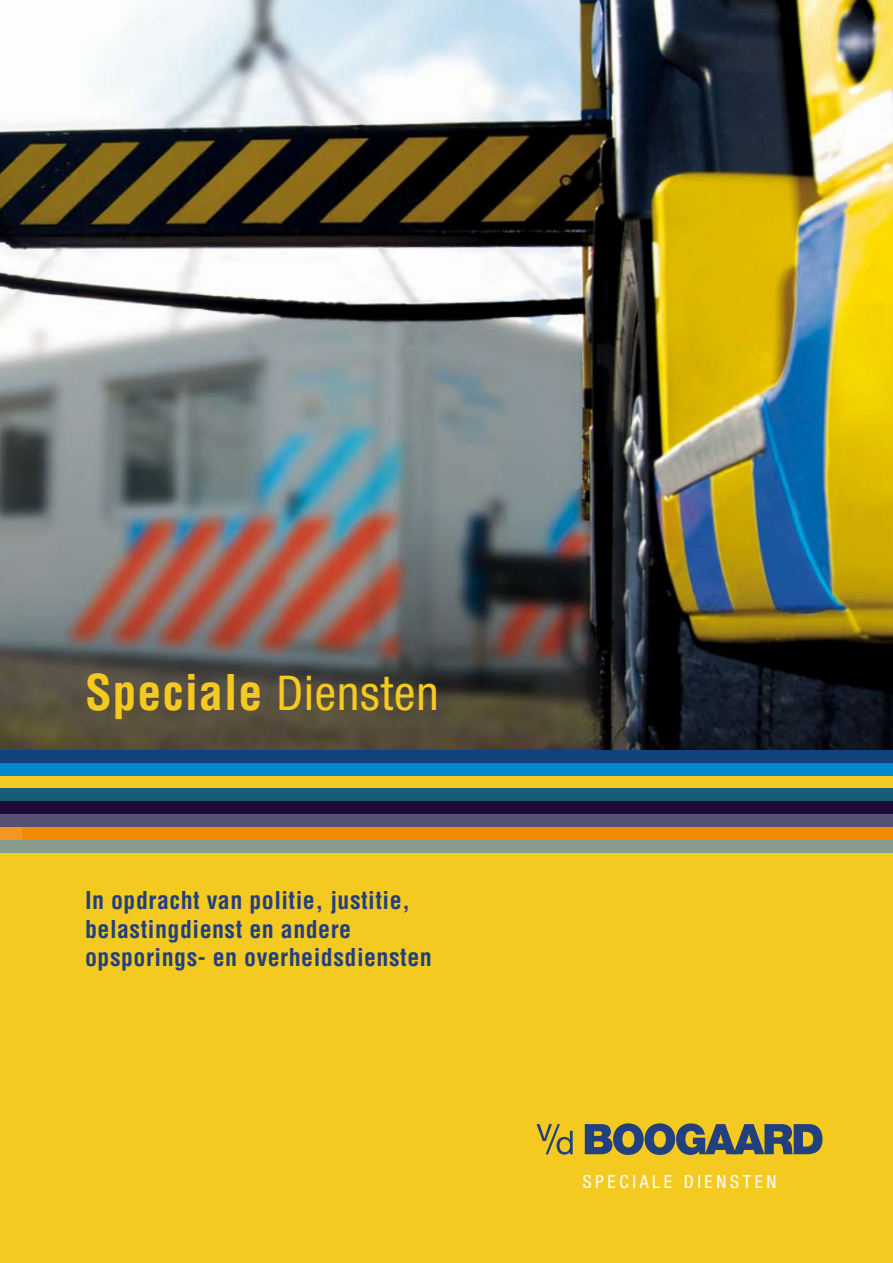
<style>
.page{position:relative;width:893px;height:1263px;background:#fff}
.page>*{position:absolute;margin:0;border:0;box-sizing:border-box;transform-origin:0 0}
.t1{font:700 condensed 48px "Helvetica";letter-spacing:.02em;color:#f5ca20}
.t2{font:700 condensed 24px/28.8px "Helvetica";letter-spacing:.02em;color:#23407e}
.t3{font:condensed 18px "Helvetica Neue";letter-spacing:.2em;color:#fff}
.s1{font-family:"Helvetica Neue";font-weight:400}
</style>
<div class="page">
<div style="left:0;top:842px;width:893px;height:421px;background:#f5ca20"></div>
<img style="left:0;top:0;width:893px;height:462px">
<img style="left:0;top:462px;width:393px;height:288px">
<img style="left:393px;top:462px;width:399px;height:288px">
<img style="left:792px;top:462px;width:101px;height:288px">
<div style="left:0;top:750px;width:893px;height:13px;background:#0f437c"></div>
<div style="left:0;top:763px;width:893px;height:13px;background:#0088cd"></div>
<div style="left:0;top:776px;width:893px;height:12px;background:#f5ca20"></div>
<div style="left:0;top:788px;width:893px;height:13px;background:#185d74"></div>
<div style="left:0;top:801px;width:893px;height:13px;background:#1b0d35"></div>
<div style="left:0;top:814px;width:893px;height:13px;background:#585074"></div>
<div style="left:0;top:827px;width:893px;height:13px;background:#f08a00"></div>
<div style="left:0;top:840px;width:893px;height:13px;background:#889b8c"></div>
<svg style="left:585px;top:1123px;width:237px;height:32px"></svg>
<svg style="left:536px;top:1124px;width:37px;height:30px"></svg>
<div style="left:0;top:827px;width:21px;height:13px;background:#f39626"></div>
<h1 class="t1" style="left:85px;top:662px;width:355px">Speciale <span class="s1">DIENSTEN</span></h1>
<p class="t2" style="left:85px;top:885px;width:348px">In opdracht van politie, justitie, belastingdienst en andere opsporings- en overheidsdiensten</p>
<p class="t3" style="left:583px;top:1172px;width:195px">SPECIALE DIENSTEN</p>
</div>
